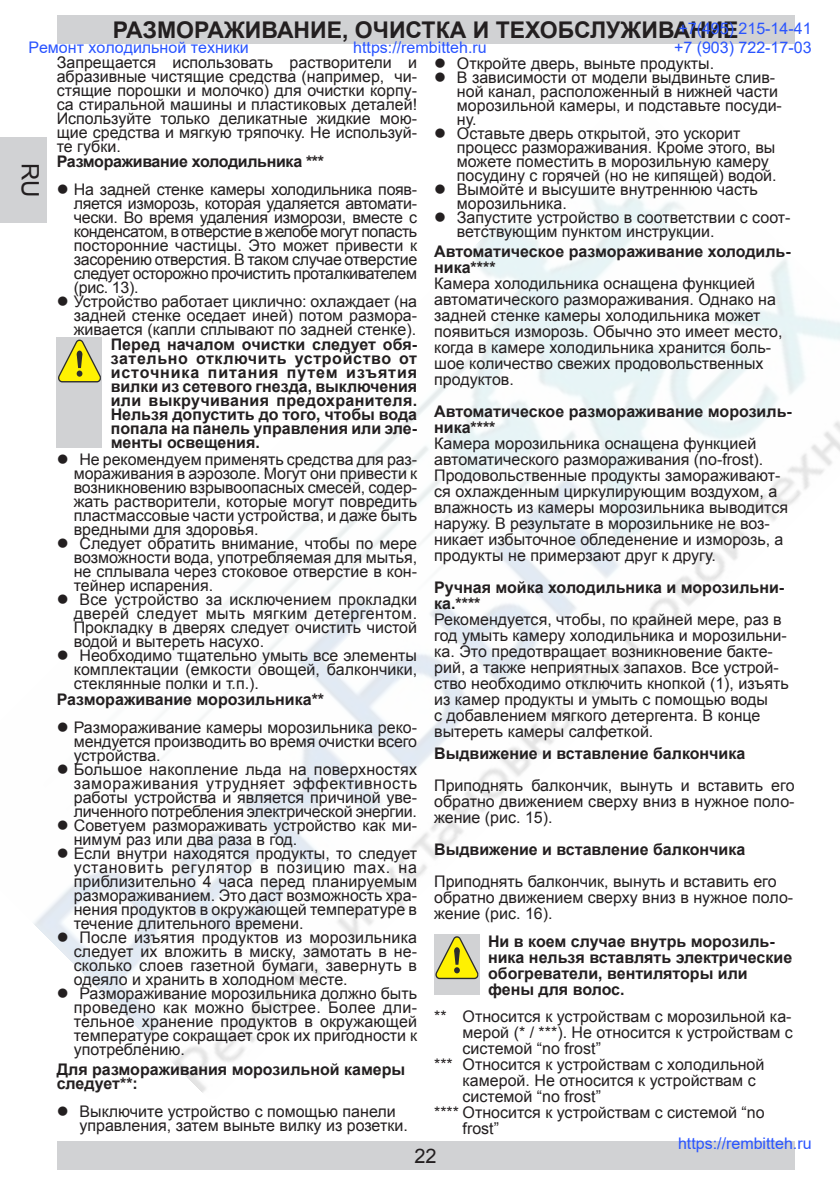
<style>
.page{position:relative;width:840px;height:1191px;background:#fff}
.page>*{position:absolute;margin:0;border:0;box-sizing:border-box;transform-origin:0 0}
.t1{font:24px "Arial";color:#231f20}
.t2{font:700 23px "Arial";color:#231f20}
.t3{font:20px "Arial";color:#231f20}
.t4{font:16px/14px "Arial";color:#231f20;text-align:justify}
.t5{font:700 16px/14px "Arial";color:#231f20}
.t6{font:16px/19.2px "Arial";color:#2954ff}
.t7{font:700 16px "Arial";letter-spacing:-.02em;color:#231f20}
</style>
<div class="page">
<div style="left:57px;top:16px;width:737px;height:28px;background:#d1d2d4"></div>
<div style="left:57px;top:1141px;width:737px;height:28px;background:#d1d2d4"></div>
<div style="left:57px;top:338px;width:45px;height:110px;background:#d1d2d4"></div>
<svg style="left:58px;top:339px;width:43px;height:43px"></svg>
<div style="left:434px;top:934px;width:45px;height:60px;background:#d1d2d4"></div>
<svg style="left:435px;top:936px;width:43px;height:43px"></svg>
<div style="left:0;top:137px;width:46px;height:86px;background:#d1d2d4"></div>
<h2 class="t2" style="left:113px;top:15px;width:627px">РАЗМОРАЖИВАНИЕ, ОЧИСТКА И ТЕХОБСЛУЖИВАНИЕ</h2>
<p class="t6" style="left:673px;top:19px;width:139px">+7(495) 215-14-41 +7 (903) 722-17-03</p>
<p class="t6" style="left:28px;top:38px;width:222px">Ремонт холодильной техники</p>
<p class="t6" style="left:353px;top:38px;width:135px">https://rembitteh.ru</p>
<p class="t4" style="left:57px;top:56px;width:362px">Запрещается использовать растворители и абразивные чистящие средства (например, чи&shy;стящие порошки и молочко) для очистки корпу&shy;са стиральной машины и пластиковых деталей!<br>Используйте только деликатные жидкие мою&shy;щие средства и мягкую тряпочку. Не используй&shy;те губки.</p>
<p class="t4" style="left:434px;top:57px;width:281px">● Откройте дверь, выньте продукты.</p>
<p class="t4" style="left:456px;top:71px;width:326px;text-align:left;text-indent:-23px">● В зависимости от модели выдвиньте слив&shy;ной канал, расположенный в нижней части морозильной камеры, и подставьте посуди&shy;ну.</p>
<p class="t4" style="left:456px;top:127px;width:321px;text-align:left;text-indent:-23px">● Оставьте дверь открытой, это ускорит процесс размораживания. Кроме этого, вы можете поместить в морозильную камеру посудину с горячей (но не кипящей) водой.</p>
<p class="t4" style="left:456px;top:183px;width:302px;text-indent:-23px">● Вымойте и высушите внутреннюю часть морозильника.</p>
<p class="t4" style="left:456px;top:211px;width:335px;text-indent:-23px">● Запустите устройство в соответствии с соот&shy;ветствующим пунктом инструкции.</p>
<p class="t7" style="left:57px;top:151px;width:269px">Размораживание холодильника ***</p>
<p class="t4" style="left:74px;top:183px;width:345px;text-indent:-17px">● На задней стенке камеры холодильника появ&shy;ляется изморозь, которая удаляется автомати&shy;чески. Во время удаления изморози, вместе с конденсатом, в отверстие в желобе могут попасть посторонние частицы. Это может привести к засорению отверстия. В таком случае отверстие следует осторожно прочистить проталкивателем (рис. 13).</p>
<p class="t4" style="left:74px;top:295px;width:344px;text-indent:-17px">● Устройство работает циклично: охлаждает (на задней стенке оседает иней) потом размора&shy;живается (капли сплывают по задней стенке).</p>
<h1 class="t1" style="left:46px;top:163px;width:36px;rotate:90deg">RU</h1>
<p class="t5" style="left:434px;top:244px;width:358px;line-height:16px">Автоматическое размораживание холодиль&shy;ника****</p>
<p class="t4" style="left:434px;top:275px;width:350px;line-height:16px;text-align:left">Камера холодильника оснащена функцией автоматического размораживания. Однако на задней стенке камеры холодильника может появиться изморозь. Обычно это имеет место, когда в камере холодильника хранится боль&shy;шое количество свежих продовольственных продуктов.</p>
<p class="t5" style="left:434px;top:404px;width:359px;line-height:16px">Автоматическое размораживание морозиль&shy;ника****</p>
<p class="t4" style="left:434px;top:435px;width:355px;line-height:16px;text-align:left">Камера морозильника оснащена функцией автоматического размораживания (no-frost).<br>Продовольственные продукты замораживают&shy;ся охлажденным циркулирующим воздухом, а влажность из камеры морозильника выводится наружу. В результате в морозильнике не воз&shy;никает избыточное обледенение и изморозь, а продукты не примерзают друг к другу.</p>
<p class="t5" style="left:434px;top:580px;width:351px;line-height:16px">Ручная мойка холодильника и морозильни&shy;ка.****</p>
<p class="t4" style="left:434px;top:611px;width:356px;line-height:16px;text-align:left">Рекомендуется, чтобы, по крайней мере, раз в год умыть камеру холодильника и морозильни&shy;ка. Это предотвращает возникновение бакте&shy;рий, а также неприятных запахов. Все устрой&shy;ство необходимо отключить кнопкой (1), изъять из камер продукты и умыть с помощью воды<br>с добавлением мягкого детергента. В конце вытереть камеры салфеткой.</p>
<p class="t5" style="left:111px;top:338px;width:308px;text-align:justify">Перед началом очистки следует обя&shy;зательно отключить устройство от источника питания путем изъятия вилки из сетевого гнезда, выключения или выкручивания предохранителя.<br>Нельзя допустить до того, чтобы вода попала на панель управления или эле&shy;менты освещения.</p>
<p class="t4" style="left:74px;top:452px;width:344px;text-indent:-17px">● Не рекомендуем применять средства для раз&shy;мораживания в аэрозоле. Могут они привести к возникновению взрывоопасных смесей, содер&shy;жать растворители, которые могут повредить пластмассовые части устройства, и даже быть вредными для здоровья.</p>
<p class="t4" style="left:74px;top:536px;width:345px;text-indent:-17px">● Следует обратить внимание, чтобы по мере возможности вода, употребляемая для мытья, не сплывала через стоковое отверстие в кон&shy;тейнер испарения.</p>
<p class="t4" style="left:74px;top:592px;width:344px;text-indent:-17px">● Все устройство за исключением прокладки дверей следует мыть мягким детергентом.<br>Прокладку в дверях следует очистить чистой водой и вытереть насухо.</p>
<p class="t4" style="left:74px;top:648px;width:345px;text-indent:-17px">● Необходимо тщательно умыть все элементы комплектации (емкости овощей, балкончики, стеклянные полки и т.п.).</p>
<p class="t5" style="left:57px;top:693px;width:269px">Размораживание морозильника**</p>
<p class="t4" style="left:74px;top:721px;width:344px;text-indent:-17px">● Размораживание камеры морозильника реко&shy;мендуется производить во время очистки всего устройства.</p>
<p class="t4" style="left:74px;top:763px;width:345px;text-indent:-17px">● Большое накопление льда на поверхностях замораживания утрудняет эффективность работы устройства и является причиной уве&shy;личенного потребления электрической энергии.</p>
<p class="t4" style="left:74px;top:819px;width:344px;text-indent:-17px">● Советуем размораживать устройство как ми&shy;нимум раз или два раза в год.</p>
<p class="t4" style="left:74px;top:847px;width:345px;text-indent:-17px">● Если внутри находятся продукты, то следует установить регулятор в позицию max. на приблизительно 4 часа перед планируемым размораживанием. Это даст возможность хра&shy;нения продуктов в окружающей температуре в течение длительного времени.</p>
<p class="t4" style="left:74px;top:931px;width:344px;text-indent:-17px">● После изъятия продуктов из морозильника следует их вложить в миску, замотать в не&shy;сколько слоев газетной бумаги, завернуть в одеяло и хранить в холодном месте.</p>
<p class="t4" style="left:74px;top:987px;width:345px;text-indent:-17px">● Размораживание морозильника должно быть проведено как можно быстрее. Более дли&shy;тельное хранение продуктов в окружающей температуре сокращает срок их пригодности к употреблению.</p>
<p class="t5" style="left:434px;top:747px;width:312px">Выдвижение и вставление балкончика</p>
<p class="t4" style="left:434px;top:777px;width:362px;line-height:16px">Приподнять балкончик, вынуть и вставить его обратно движением сверху вниз в нужное поло&shy;жение (рис. 15).</p>
<p class="t5" style="left:434px;top:843px;width:312px">Выдвижение и вставление балкончика</p>
<p class="t4" style="left:434px;top:873px;width:360px;line-height:16px;text-align:left">Приподнять балкончик, вынуть и вставить его обратно движением сверху вниз в нужное поло&shy;жение (рис. 16).</p>
<p class="t5" style="left:488px;top:933px;width:305px;line-height:16px">Ни в коем случае внутрь морозиль&shy;ника нельзя вставлять электрические обогреватели, вентиляторы или фены для волос.</p>
<p class="t4" style="left:434px;top:1009px;width:358px">** Относится к устройствам с морозильной ка-</p>
<p class="t4" style="left:462px;top:1025px;width:331px">мерой (* / ***). Не относится к устройствам с</p>
<p class="t4" style="left:462px;top:1041px;width:140px">системой “no frost”</p>
<p class="t4" style="left:434px;top:1057px;width:331px">*** Относится к устройствам с холодильной</p>
<p class="t4" style="left:462px;top:1073px;width:294px">камерой. Не относится к устройствам с</p>
<p class="t4" style="left:462px;top:1089px;width:140px">системой “no frost”</p>
<p class="t4" style="left:434px;top:1105px;width:332px">**** Относится к устройствам с системой “no</p>
<p class="t4" style="left:462px;top:1121px;width:38px">frost”</p>
<p class="t5" style="left:57px;top:1063px;width:350px">Для размораживания морозильной камеры следует**:</p>
<p class="t4" style="left:79px;top:1104px;width:329px;text-indent:-23px">● Выключите устройство с помощью панели управления, затем выньте вилку из розетки.</p>
<p class="t3" style="left:414px;top:1142px;width:24px">22</p>
<p class="t6" style="left:677px;top:1133px;width:135px">https://rembitteh.ru</p>
</div>
